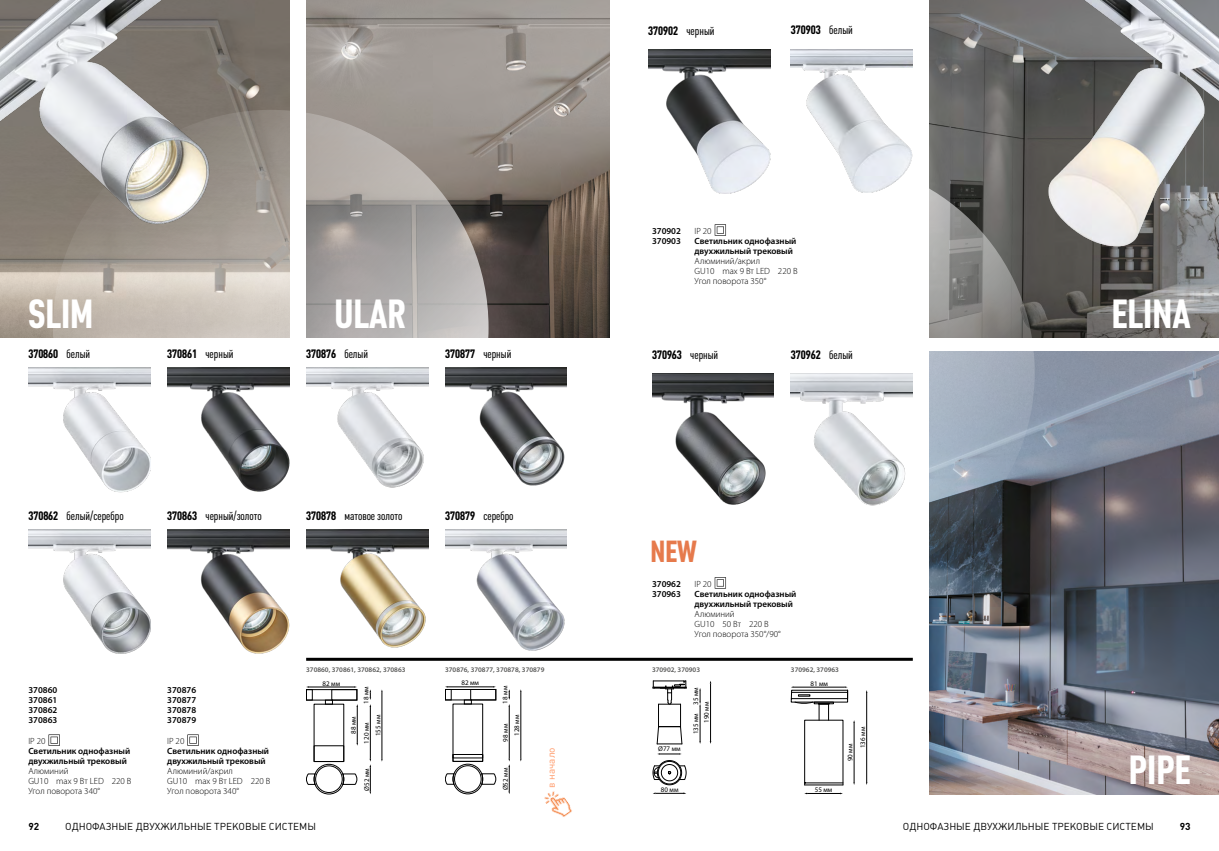
<style>
.page{position:relative;width:1219px;height:851px;background:#fff}
.page>*{position:absolute;margin:0;border:0;box-sizing:border-box;transform-origin:0 0}
.t1{font:700 40px "Plumb Condensed";color:#fff}
.t2{font:700 30px "Plumb Condensed";color:#e67a4c}
.t3{font:700 12px "Plumb Condensed";color:#000}
.t4{font:12px "Plumb Condensed";color:#000}
.t5{font:10px "Plumb";color:#000}
.t6{font:10px "Plumb";color:#ff9866}
.t7{font:700 10px "Plumb";color:#000}
.t8{font:600 9px/10px "Myriad Pro";color:#000}
.t9{font:300 9px/10px "Myriad Pro";color:#000}
.t10{font:7px "Myriad Pro";color:#000}
.t11{font:600 7px "Myriad Pro";color:#575756}
.s1{font-weight:400}
.s2{font-weight:700}
</style>
<div class="page">
<img style="left:930px;top:0;width:289px;height:337px">
<img style="left:930px;top:351px;width:289px;height:443px">
<img style="left:0;top:0;width:289px;height:337px">
<img style="left:306px;top:0;width:303px;height:337px">
<svg style="left:53px;top:110px;width:436px;height:435px"></svg>
<svg style="left:609px;top:159px;width:426px;height:426px"></svg>
<hr style="left:306px;top:657px;width:607px;height:3px;background:#000">
<img style="left:28px;top:367px;width:122px;height:132px">
<img style="left:306px;top:367px;width:122px;height:132px">
<img style="left:306px;top:529px;width:122px;height:132px">
<img style="left:445px;top:367px;width:122px;height:119px">
<img style="left:445px;top:529px;width:122px;height:132px">
<img style="left:28px;top:529px;width:122px;height:125px">
<img style="left:0;top:0;width:220px;height:227px">
<img style="left:167px;top:367px;width:122px;height:132px">
<img style="left:652px;top:373px;width:122px;height:136px">
<img style="left:791px;top:373px;width:122px;height:136px">
<img style="left:167px;top:529px;width:122px;height:125px">
<svg style="left:49px;top:734px;width:11px;height:11px"></svg>
<svg style="left:187px;top:734px;width:12px;height:11px"></svg>
<svg style="left:715px;top:224px;width:11px;height:12px"></svg>
<svg style="left:715px;top:577px;width:11px;height:11px"></svg>
<svg style="left:370px;top:758px;width:1px;height:36px"></svg>
<hr style="left:370px;top:707px;width:1px;height:51px;background:#000">
<hr style="left:309px;top:686px;width:45px;height:1px;background:#000">
<svg style="left:370px;top:689px;width:1px;height:18px"></svg>
<hr style="left:382px;top:692px;width:1px;height:66px;background:#000">
<div style="left:306px;top:689px;width:51px;height:11px;border:1px solid #000"></div>
<div style="left:325px;top:699px;width:8px;height:5px;border:1px solid #000"></div>
<div style="left:314px;top:745px;width:30px;height:16px;border:1px solid #000"></div>
<div style="left:331px;top:689px;width:26px;height:11px;border:1px solid #000"></div>
<div style="left:306px;top:689px;width:7px;height:11px;border:1px solid #000"></div>
<div style="left:315px;top:765px;width:27px;height:27px;border:1px solid #000;border-radius:50%"></div>
<div style="left:314px;top:764px;width:30px;height:30px;border:1px solid #000;border-radius:50%"></div>
<svg style="left:306px;top:773px;width:10px;height:11px"></svg>
<svg style="left:342px;top:773px;width:15px;height:11px"></svg>
<hr style="left:357px;top:706px;width:1px;height:36px;background:#000">
<svg style="left:508px;top:758px;width:2px;height:36px"></svg>
<hr style="left:509px;top:706px;width:1px;height:52px;background:#000">
<hr style="left:448px;top:686px;width:45px;height:1px;background:#000">
<svg style="left:508px;top:689px;width:2px;height:17px"></svg>
<hr style="left:521px;top:692px;width:1px;height:66px;background:#000">
<div style="left:453px;top:703px;width:30px;height:58px;border:1px solid #000"></div>
<div style="left:445px;top:689px;width:51px;height:11px;border:1px solid #000"></div>
<div style="left:464px;top:699px;width:8px;height:5px;border:1px solid #000"></div>
<div style="left:470px;top:689px;width:26px;height:11px;border:1px solid #000"></div>
<div style="left:445px;top:689px;width:6px;height:11px;border:1px solid #000"></div>
<div style="left:453px;top:754px;width:30px;height:4px;border:1px solid #000"></div>
<div style="left:454px;top:765px;width:27px;height:27px;border:1px solid #000;border-radius:50%"></div>
<div style="left:453px;top:763px;width:30px;height:31px;border:1px solid #000;border-radius:50%"></div>
<svg style="left:445px;top:773px;width:10px;height:11px"></svg>
<svg style="left:481px;top:773px;width:15px;height:11px"></svg>
<hr style="left:710px;top:683px;width:1px;height:58px;background:#000">
<svg style="left:653px;top:792px;width:33px;height:2px"></svg>
<svg style="left:653px;top:680px;width:34px;height:64px"></svg>
<svg style="left:653px;top:753px;width:34px;height:32px"></svg>
<hr style="left:700px;top:706px;width:1px;height:35px;background:#000">
<svg style="left:699px;top:688px;width:2px;height:18px"></svg>
<img style="left:1031px;top:0;width:188px;height:257px">
<hr style="left:866px;top:692px;width:1px;height:90px;background:#000">
<hr style="left:854px;top:723px;width:1px;height:59px;background:#000">
<hr style="left:807px;top:793px;width:33px;height:1px;background:#000">
<svg style="left:791px;top:686px;width:64px;height:37px"></svg>
<div style="left:804px;top:719px;width:39px;height:66px;border:1px solid #000"></div>
<hr style="left:805px;top:782px;width:38px;height:1px;background:#000">
<hr style="left:805px;top:784px;width:38px;height:1px;background:#000">
<img style="left:648px;top:50px;width:122px;height:145px">
<img style="left:791px;top:49px;width:122px;height:146px">
<img style="left:544px;top:791px;width:28px;height:26px">
<h3 class="t3" style="left:648px;top:24px;width:68px">370902 <span class="s1">черный</span></h3>
<h3 class="t3" style="left:791px;top:23px;width:63px">370903 <span class="s1">белый</span></h3>
<h1 class="t1" style="left:28px;top:291px;width:67px">SLIM</h1>
<h1 class="t1" style="left:334px;top:291px;width:73px">ULAR</h1>
<p class="t8" style="left:652px;top:225px;width:30px">370902<br>370903</p>
<p class="t9" style="left:694px;top:226px;width:19px">IP 20</p>
<p class="t8" style="left:694px;top:235px;width:103px">Светильник однофазный двухжильный трековый</p>
<p class="t9" style="left:694px;top:256px;width:105px">Алюминий/акрил<br>GU10 max 9 Вт LED 220 В<br>Угол поворота 350°</p>
<h3 class="t3" style="left:28px;top:346px;width:63px">370860 <span class="s1">белый</span></h3>
<h3 class="t3" style="left:306px;top:346px;width:63px">370876 <span class="s1">белый</span></h3>
<h3 class="t3" style="left:791px;top:348px;width:63px">370962 <span class="s1">белый</span></h3>
<h3 class="t3" style="left:167px;top:346px;width:68px">370861 <span class="s1">черный</span></h3>
<h3 class="t3" style="left:445px;top:346px;width:68px">370877 <span class="s1">черный</span></h3>
<h3 class="t3" style="left:652px;top:348px;width:68px">370963 <span class="s1">черный</span></h3>
<h3 class="t4" style="left:28px;top:509px;width:97px"><span class="s2">370862</span> белый/серебро</h3>
<h3 class="t4" style="left:167px;top:509px;width:96px"><span class="s2">370863</span> черный/золото</h3>
<h3 class="t4" style="left:306px;top:509px;width:98px"><span class="s2">370878</span> матовое золото</h3>
<h3 class="t4" style="left:445px;top:509px;width:70px"><span class="s2">370879</span> серебро</h3>
<p class="t8" style="left:28px;top:684px;width:30px;text-align:justify">370860<br>370861<br>370862<br>370863</p>
<p class="t9" style="left:28px;top:736px;width:19px">IP 20</p>
<p class="t8" style="left:28px;top:745px;width:103px">Светильник однофазный двухжильный трековый</p>
<p class="t9" style="left:28px;top:766px;width:105px">Алюминий<br>GU10 max 9 Вт LED 220 В<br>Угол поворота 340°</p>
<p class="t8" style="left:167px;top:684px;width:30px;text-align:justify">370876<br>370877<br>370878<br>370879</p>
<p class="t9" style="left:167px;top:736px;width:19px">IP 20</p>
<p class="t8" style="left:167px;top:745px;width:103px">Светильник однофазный двухжильный трековый</p>
<p class="t9" style="left:167px;top:766px;width:105px">Алюминий/акрил<br>GU10 max 9 Вт LED 220 В<br>Угол поворота 340°</p>
<p class="t11" style="left:306px;top:665px;width:101px">370860, 370861, 370862, 370863</p>
<p class="t11" style="left:445px;top:665px;width:101px">370876, 370877, 370878, 370879</p>
<p class="t10" style="left:323px;top:678px;width:19px">82 мм</p>
<p class="t10" style="left:349px;top:733px;width:19px;rotate:-90deg">88 мм</p>
<p class="t10" style="left:362px;top:703px;width:19px;rotate:-90deg">18 мм</p>
<p class="t10" style="left:374px;top:736px;width:23px;rotate:-90deg">155 мм</p>
<p class="t10" style="left:362px;top:743px;width:23px;rotate:-90deg">120 мм</p>
<p class="t10" style="left:362px;top:790px;width:24px;rotate:-90deg">Ø52 мм</p>
<p class="t10" style="left:461px;top:678px;width:19px">82 мм</p>
<p class="t10" style="left:501px;top:703px;width:19px;rotate:-90deg">18 мм</p>
<p class="t10" style="left:513px;top:735px;width:23px;rotate:-90deg">128 мм</p>
<p class="t10" style="left:501px;top:741px;width:19px;rotate:-90deg">98 мм</p>
<p class="t10" style="left:501px;top:790px;width:24px;rotate:-90deg">Ø52 мм</p>
<p class="t6" style="left:545px;top:787px;width:42px;rotate:-90deg">в начало</p>
<h2 class="t2" style="left:650px;top:534px;width:48px">NEW</h2>
<p class="t8" style="left:652px;top:578px;width:30px">370962<br>370963</p>
<p class="t9" style="left:694px;top:579px;width:19px">IP 20</p>
<p class="t8" style="left:694px;top:588px;width:103px">Светильник однофазный двухжильный трековый</p>
<p class="t9" style="left:694px;top:609px;width:88px">Алюминий<br>GU10 50 Вт 220 В<br>Угол поворота 350°/90°</p>
<p class="t11" style="left:652px;top:665px;width:50px">370902, 370903</p>
<p class="t11" style="left:791px;top:665px;width:50px">370962, 370963</p>
<p class="t10" style="left:658px;top:744px;width:24px">Ø77 мм</p>
<p class="t10" style="left:692px;top:734px;width:49px;rotate:-90deg">135 мм 35 мм</p>
<p class="t10" style="left:702px;top:722px;width:23px;rotate:-90deg">190 мм</p>
<p class="t10" style="left:810px;top:678px;width:19px">81 мм</p>
<p class="t10" style="left:858px;top:748px;width:23px;rotate:-90deg">136 мм</p>
<p class="t10" style="left:846px;top:761px;width:19px;rotate:-90deg">90 мм</p>
<p class="t10" style="left:661px;top:785px;width:19px">80 мм</p>
<p class="t10" style="left:815px;top:785px;width:19px">55 мм</p>
<h1 class="t1" style="left:1112px;top:291px;width:80px">ELINA</h1>
<h1 class="t1" style="left:1129px;top:748px;width:63px">PIPE</h1>
<p class="t7" style="left:28px;top:820px;width:12px">92</p>
<p class="t5" style="left:65px;top:820px;width:252px">ОДНОФАЗНЫЕ ДВУХЖИЛЬНЫЕ ТРЕКОВЫЕ СИСТЕМЫ</p>
<p class="t5" style="left:903px;top:820px;width:252px">ОДНОФАЗНЫЕ ДВУХЖИЛЬНЫЕ ТРЕКОВЫЕ СИСТЕМЫ</p>
<p class="t7" style="left:1180px;top:820px;width:12px">93</p>
</div>
